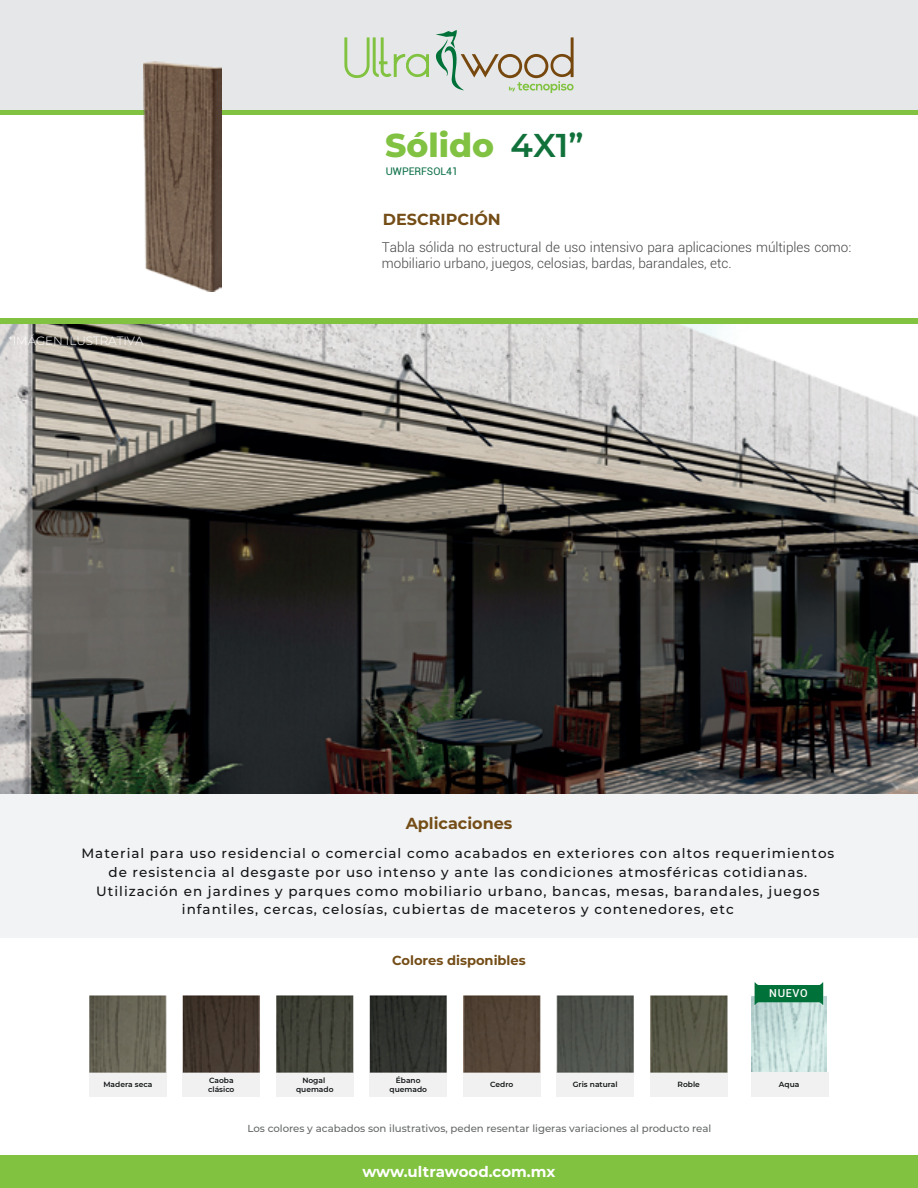
<style>
.page{position:relative;width:918px;height:1188px;background:#fff}
.page>*{position:absolute;margin:0;border:0;box-sizing:border-box;transform-origin:0 0}
.t1{font:800 33px "Montserrat";color:#81c243}
.t2{font:700 16.05px "Montserrat";color:#744d17}
.t3{font:700 15px "Montserrat";color:#fff}
.t4{font:500 13.5px/18.8px "Montserrat";letter-spacing:.075em;color:#111416;text-align:center}
.t5{font:300 13.5px/16.2px "Roboto";color:#414243}
.t6{font:700 13.05px "Montserrat";color:#744d17}
.t7{font:300 12px "Montserrat";letter-spacing:-.005em;color:#fff}
.t8{font:500 10.95px "Roboto";letter-spacing:.06em;color:#fff}
.t9{font:10.5px "Roboto";color:#0c7048}
.t10{font:500 10.2px "Montserrat";color:#666968}
.t11{font:600 7.5px/9px "Montserrat";color:#111416;text-align:center}
.s1{font-weight:600;color:#11713b}
</style>
<div class="page">
<img style="left:0;top:324px;width:918px;height:470px">
<div style="left:0;top:794px;width:918px;height:143px;background:#f2f3f4"></div>
<div style="left:0;top:0;width:918px;height:116px;background:#e6e7e9"></div>
<div style="left:0;top:110px;width:918px;height:214px;background:#81c340"></div>
<div style="left:0;top:116px;width:918px;height:202px;background:#fff"></div>
<svg style="left:344px;top:37px;width:85px;height:41px"></svg>
<svg style="left:436px;top:30px;width:138px;height:63px"></svg>
<div style="left:0;top:1155px;width:918px;height:33px;background:#81c340"></div>
<img style="left:751px;top:997px;width:76px;height:75px">
<div style="left:276px;top:1073px;width:78px;height:24px;background:#f0f1f0"></div>
<div style="left:89px;top:1073px;width:78px;height:24px;background:#f0f1f0"></div>
<div style="left:183px;top:1073px;width:77px;height:24px;background:#f0f1f0"></div>
<div style="left:370px;top:1073px;width:77px;height:24px;background:#f0f1f0"></div>
<div style="left:463px;top:1073px;width:78px;height:24px;background:#f0f1f0"></div>
<div style="left:557px;top:1073px;width:77px;height:24px;background:#f0f1f0"></div>
<div style="left:650px;top:1073px;width:77px;height:24px;background:#f0f1f0"></div>
<div style="left:751px;top:1073px;width:78px;height:24px;background:#f0f1f0"></div>
<img style="left:89px;top:995px;width:638px;height:78px">
<svg style="left:755px;top:982px;width:68px;height:24px;background:#3b9167"></svg>
<img style="left:143px;top:62px;width:78px;height:229px">
<h1 class="t1" style="left:385px;top:121px;width:200px">Sólido <span class="s1">4X1”</span></h1>
<p class="t9" style="left:386px;top:164px;width:74px">UWPERFSOL41</p>
<p class="t2" style="left:383px;top:208px;width:119px">DESCRIPCIÓN</p>
<p class="t7" style="left:8px;top:333px;width:137px">*IMÁGEN ILUSTRATIVA</p>
<p class="t5" style="left:382px;top:239px;width:471px">Tabla sólida no estructural de uso intensivo para aplicaciones múltiples como: mobiliario urbano, juegos, celosias, bardas, barandales, etc.</p>
<p class="t2" style="left:406px;top:812px;width:108px">Aplicaciones</p>
<p class="t4" style="left:81px;top:844px;width:754px">Material para uso residencial o comercial como acabados en exteriores con altos requerimientos de resistencia al desgaste por uso intenso y ante las condiciones atmosféricas cotidianas.<br>Utilización en jardines y parques como mobiliario urbano, bancas, mesas, barandales, juegos infantiles, cercas, celosías, cubiertas de maceteros y contenedores, etc</p>
<p class="t6" style="left:392px;top:951px;width:135px">Colores disponibles</p>
<p class="t8" style="left:769px;top:986px;width:40px">NUEVO</p>
<p class="t11" style="left:103px;top:1080px;width:50px">Madera seca</p>
<p class="t11" style="left:208px;top:1075px;width:28px;text-align:left">Caoba clásico</p>
<p class="t11" style="left:390px;top:1075px;width:39px">Ébano quemado</p>
<p class="t11" style="left:490px;top:1080px;width:25px">Cedro</p>
<p class="t11" style="left:573px;top:1080px;width:46px">Gris natural</p>
<p class="t11" style="left:678px;top:1080px;width:24px">Roble</p>
<p class="t11" style="left:779px;top:1080px;width:22px">Aqua</p>
<p class="t10" style="left:247px;top:1121px;width:465px">Los colores y acabados son ilustrativos, peden resentar ligeras variaciones al producto real</p>
<p class="t11" style="left:296px;top:1075px;width:39px">Nogal quemado</p>
<p class="t3" style="left:362px;top:1160px;width:195px">www.ultrawood.com.mx</p>
</div>
